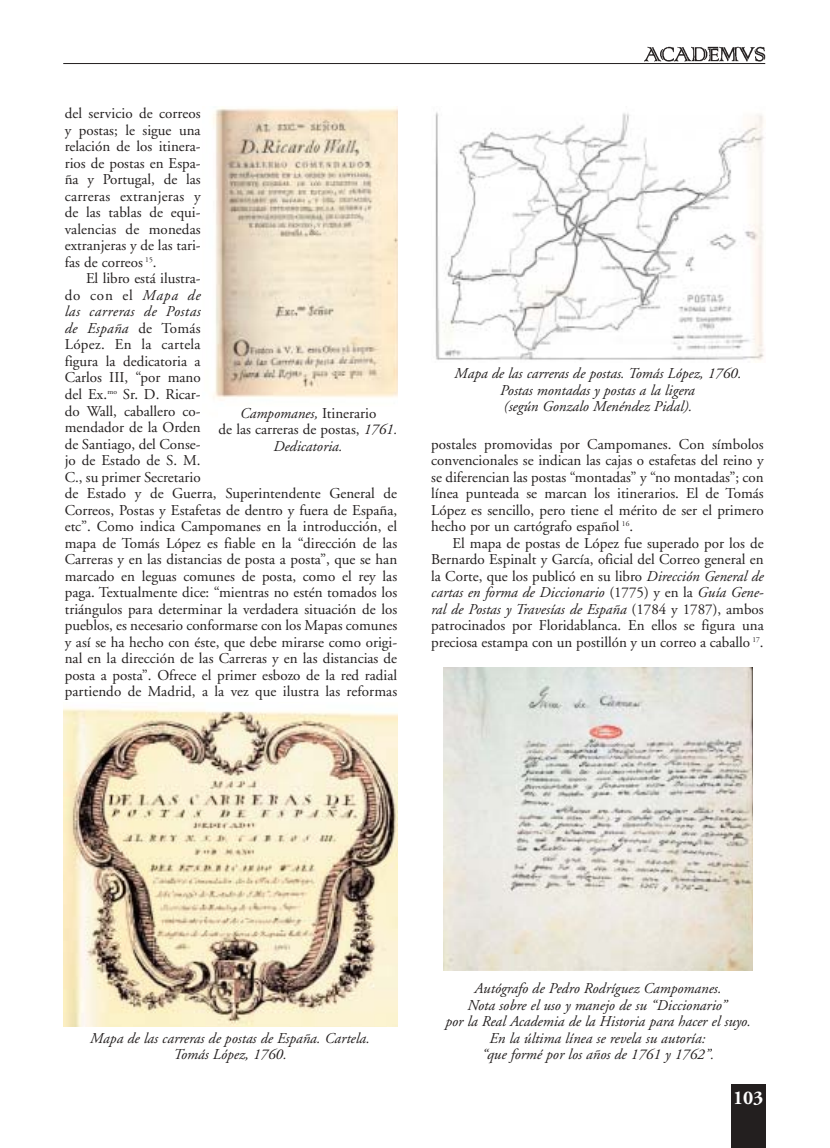
<style>
.page{position:relative;width:830px;height:1148px;background:#fff}
.page>*{position:absolute;margin:0;border:0;box-sizing:border-box;transform-origin:0 0}
.t1{font:700 19.5px "Adobe Garamond";color:#fff}
.t2{font:15px/16.5px "Adobe Garamond";color:#231f1f;text-align:justify}
.t3{font:italic 15px/16.5px "Adobe Garamond";color:#231f1f;text-align:center}
.s1{font-style:italic}
</style>
<div class="page">
<div style="left:731px;top:1084px;width:34px;height:63px;background:#231f1f"></div>
<img style="left:644px;top:46px;width:122px;height:16px">
<hr style="left:63px;top:63px;width:702px;height:1px;background:#231f1f">
<img style="left:63px;top:708px;width:334px;height:318px">
<img style="left:435px;top:112px;width:329px;height:249px">
<img style="left:213px;top:107px;width:185px;height:293px">
<img style="left:444px;top:667px;width:308px;height:303px">
<p class="t2" style="left:65px;top:107px;width:137px">del servicio de correos y postas; le sigue una relación de los itinera&shy;rios de postas en Espa&shy;ña y Portugal, de las carreras extranjeras y de las tablas de equi&shy;valencias de monedas extranjeras y de las tari&shy;fas de correos <sup>15</sup>.</p>
<p class="t2" style="left:65px;top:272px;width:334px;text-align:left;text-indent:21px">El libro está ilustra-<br>do con el <span class="s1">Mapa de<br>las carreras de Postas<br>de España</span> de Tomás<br>López. En la cartela<br>figura la dedicatoria a<br>Carlos III, “por mano<br>del Ex.<sup>mo</sup> Sr. D. Ricar-<br>do Wall, caballero co-<br>mendador de la Orden<br>de Santiago, del Conse-<br>jo de Estado de S. M.<br>C., su primer Secretario<br>de Estado y de Guerra, Superintendente General de Correos, Postas y Estafetas de dentro y fuera de España, etc”. Como indica Campomanes en la introducción, el mapa de Tomás López es fiable en la “dirección de las Carreras y en las distancias de posta a posta”, que se han marcado en leguas comunes de posta, como el rey las paga. Textualmente dice: “mientras no estén tomados los triángulos para determinar la verdadera situación de los pueblos, es necesario conformarse con los Mapas comunes y así se ha hecho con éste, que debe mirarse como origi&shy;nal en la dirección de las Carreras y en las distancias de posta a posta”. Ofrece el primer esbozo de la red radial partiendo de Madrid, a la vez que ilustra las reformas</p>
<p class="t2" style="left:218px;top:406px;width:180px;text-align:center"><span class="s1">Campomanes,</span> Itinerario<br>de las carreras de postas, <span class="s1">1761.<br>Dedicatoria.</span></p>
<p class="t3" style="left:454px;top:367px;width:288px">Mapa de las carreras de postas. Tomás López, 1760.<br>Postas montadas y postas a la ligera<br>(según Gonzalo Menéndez Pidal).</p>
<p class="t2" style="left:431px;top:437px;width:334px">postales promovidas por Campomanes. Con símbolos convencionales se indican las cajas o estafetas del reino y se diferencian las postas “montadas” y “no montadas”; con línea punteada se marcan los itinerarios. El de Tomás López es sencillo, pero tiene el mérito de ser el primero hecho por un cartógrafo español <sup>16</sup>.</p>
<p class="t2" style="left:431px;top:536px;width:334px;text-indent:21px">El mapa de postas de López fue superado por los de Bernardo Espinalt y García, oficial del Correo general en la Corte, que los publicó en su libro <span class="s1">Dirección General de cartas en forma de Diccionario</span> (1775) y en la <span class="s1">Guía Gene&shy;ral de Postas y Travesías de España</span> (1784 y 1787), ambos patrocinados por Floridablanca. En ellos se figura una preciosa estampa con un postillón y un correo a caballo <sup>17</sup>.</p>
<p class="t3" style="left:90px;top:1031px;width:281px">Mapa de las carreras de postas de España. Cartela.<br>Tomás López, 1760.</p>
<p class="t3" style="left:445px;top:981px;width:307px">Autógrafo de Pedro Rodríguez Campomanes.<br>Nota sobre el uso y manejo de su “Diccionario”<br>por la Real Academia de la Historia para hacer el suyo.<br>En la última línea se revela su autoría:<br>“que formé por los años de 1761 y 1762”.</p>
<h1 class="t1" style="left:733px;top:1089px;width:32px">103</h1>
</div>
